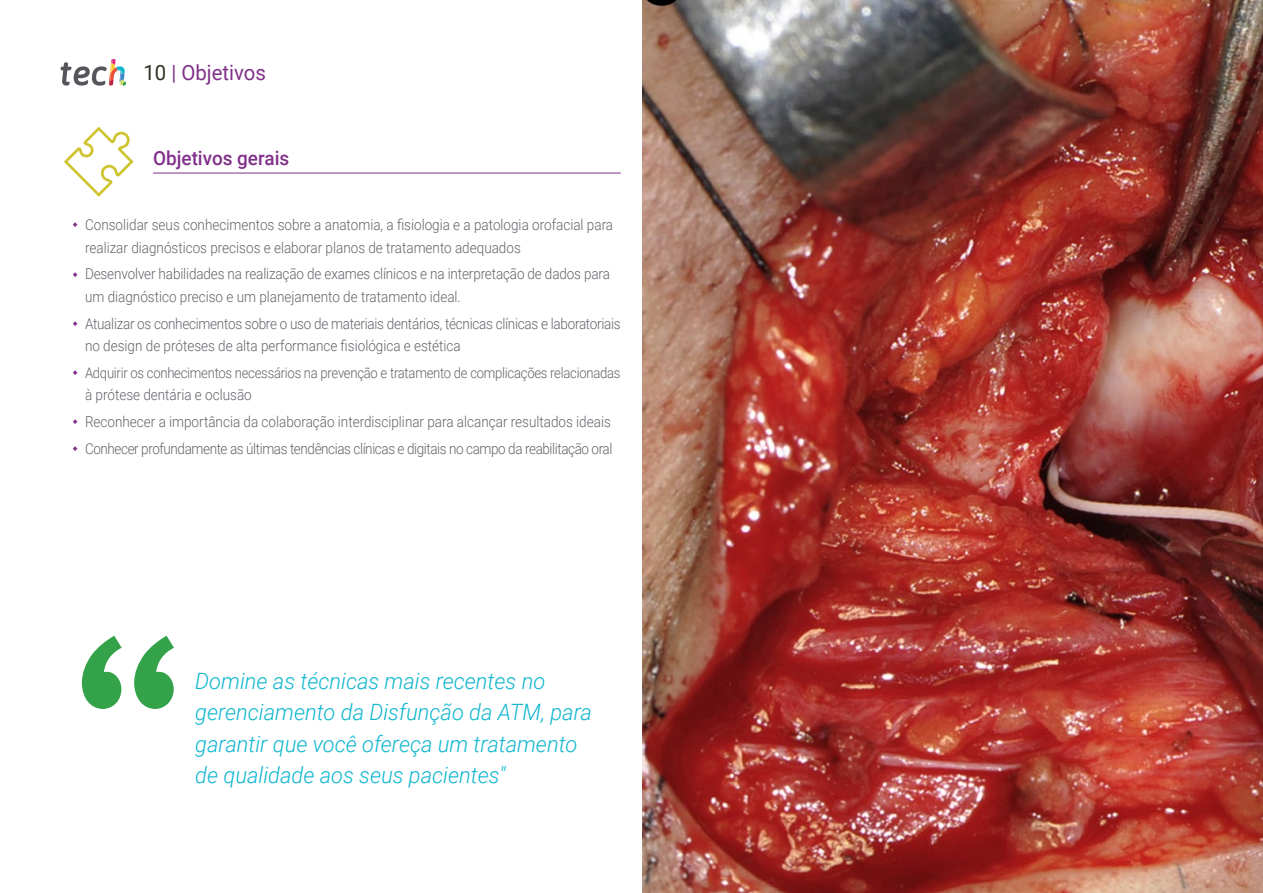
<style>
.page{position:relative;width:1263px;height:893px;background:#fff}
.page>*{position:absolute;margin:0;border:0;box-sizing:border-box;transform-origin:0 0}
.t1{font:italic 300 22.5px/31.5px "Roboto";color:#0fb6cf}
.t2{font:21px "Roboto";color:#813089}
.t3{font:500 19.5px "Roboto";color:#813089}
.t4{font:300 15px/22.5px "Roboto";color:#61646a;scale:.9 1}
.t5{font:300 15px/22.5px "Roboto";letter-spacing:-.02em;color:#61646a;scale:.9 1}
.t6{font:300 14.55px "Roboto";letter-spacing:-.02em;color:#61646a;scale:.9 1}
.s1{color:#312e20}
</style>
<div class="page">
<hr style="left:153px;top:173px;width:468px;height:1px;background:#813089">
<svg style="left:64px;top:127px;width:70px;height:70px"></svg>
<svg style="left:82px;top:636px;width:92px;height:73px"></svg>
<img style="left:642px;top:0;width:621px;height:893px">
<svg style="left:61px;top:59px;width:65px;height:27px"></svg>
<h2 class="t2" style="left:144px;top:57px;width:124px"><span class="s1">10</span> | Objetivos</h2>
<h3 class="t3" style="left:153px;top:144px;width:138px">Objetivos gerais</h3>
<p class="t4" style="left:85px;top:213px;width:588px">Consolidar seus conhecimentos sobre a anatomia, a fisiologia e a patologia orofacial para realizar diagnósticos precisos e elaborar planos de tratamento adequados</p>
<p class="t4" style="left:85px;top:262px;width:585px">Desenvolver habilidades na realização de exames clínicos e na interpretação de dados para um diagnóstico preciso e um planejamento de tratamento ideal.</p>
<p class="t5" style="left:85px;top:311px;width:597px">Atualizar os conhecimentos sobre o uso de materiais dentários, técnicas clínicas e laboratoriais no design de próteses de alta performance fisiológica e estética</p>
<p class="t6" style="left:85px;top:362px;width:596px">Adquirir os conhecimentos necessários na prevenção e tratamento de complicações relacionadas</p>
<p class="t4" style="left:85px;top:381px;width:587px;line-height:26.7px">à prótese dentária e oclusão<br>Reconhecer a importância da colaboração interdisciplinar para alcançar resultados ideais<br>Conhecer profundamente as últimas tendências clínicas e digitais no campo da reabilitação oral</p>
<h1 class="t1" style="left:195px;top:664px;width:398px">Domine as técnicas mais recentes no gerenciamento da Disfunção da ATM, para garantir que você ofereça um tratamento de qualidade aos seus pacientes"</h1>
</div>
